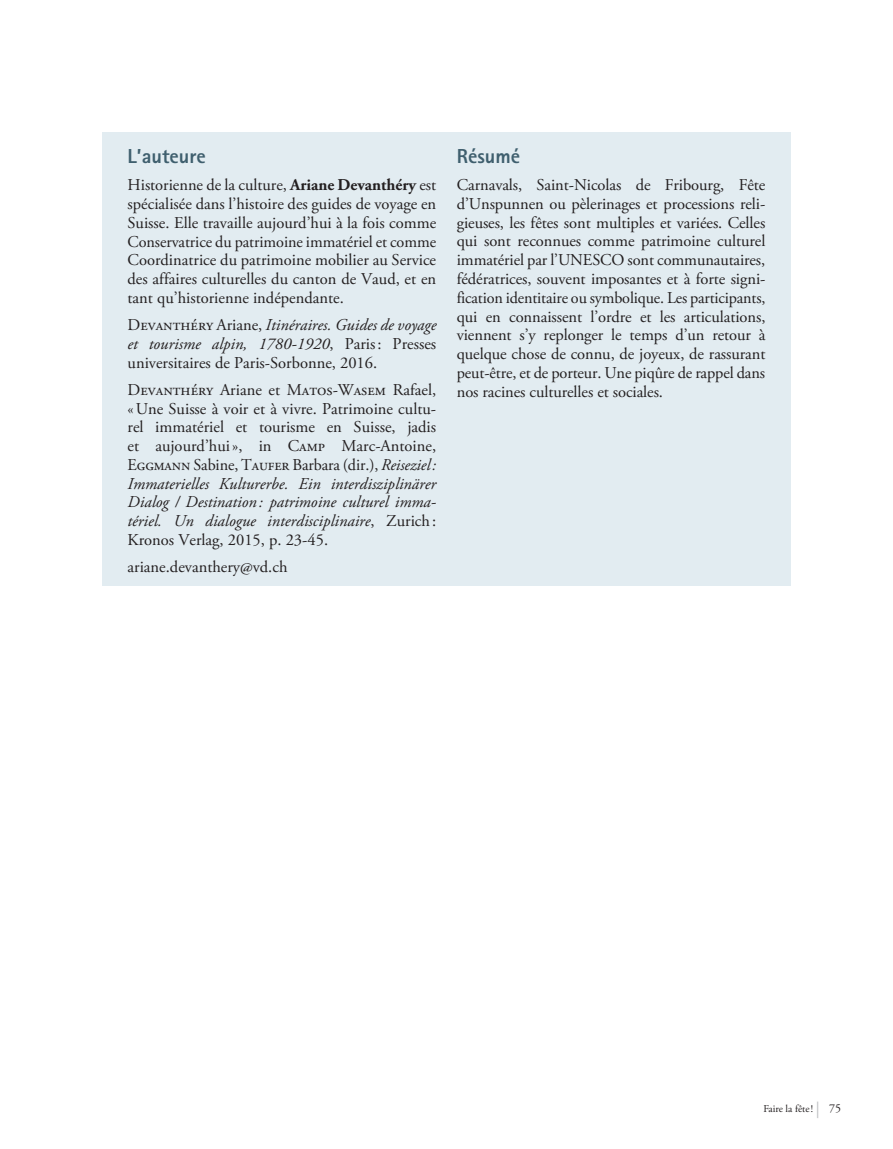
<style>
.page{position:relative;width:893px;height:1149px;background:#fff}
.page>*{position:absolute;margin:0;border:0;box-sizing:border-box;transform-origin:0 0}
.titre_gris_encadré_d{font:800 20.25px "Rotis Sans Serif";color:#3f5f6e}
.texte_Auteur_Résumé{font:16.5px/18.8px "Adobe Garamond Pro";letter-spacing:-.005em;color:#231f20;text-align:justify}
.t1{font:10.5px "Adobe Garamond Pro";color:#231f20}
.s1{font-weight:700}
.s2{font-style:italic}
.s3{font-size:16.5px;color:#bcbdc0}
.s4{font-size:12px}
</style>
<div class="page">
<div style="left:102px;top:132px;width:689px;height:453px;background:#e2ecf1"></div>
<p class="titre_gris_encadré_d" style="left:128px;top:143px;width:80px">L’auteure</p>
<p class="texte_Auteur_Résumé" style="left:128px;top:176px;width:310px">Historienne de la culture, <span class="s1">Ariane Devanthéry</span> est spécialisée dans l’histoire des guides de voyage en Suisse. Elle travaille aujourd’hui à la fois comme Conservatrice du patrimoine immatériel et comme Coordinatrice du patrimoine mobilier au Service des affaires culturelles du canton de Vaud, et en tant qu’historienne indépendante.</p>
<p class="texte_Auteur_Résumé" style="left:128px;top:316px;width:310px">Devanthéry Ariane, <span class="s2">Itinéraires. Guides de voyage et tourisme alpin, 1780-1920</span>, Paris: Presses universitaires de Paris-Sorbonne, 2016.</p>
<p class="texte_Auteur_Résumé" style="left:128px;top:381px;width:310px">Devanthéry Ariane et Matos-Wasem Rafael, «Une Suisse à voir et à vivre. Patrimoine cultu&shy;rel immatériel et tourisme en Suisse, jadis et aujourd’hui», in Camp Marc-Antoine, Eggmann Sabine, Taufer Barbara (dir.), <span class="s2">Reiseziel:<br>Immaterielles Kulturerbe. Ein interdisziplinärer Dialog / Destination: patrimoine culturel imma&shy;tériel. Un dialogue interdisciplinaire</span>, Zurich:<br>Kronos Verlag, 2015, p. 23-45.</p>
<p class="texte_Auteur_Résumé" style="left:128px;top:558px;width:161px">ariane.devanthery@vd.ch</p>
<p class="titre_gris_encadré_d" style="left:457px;top:143px;width:65px">Résumé</p>
<p class="texte_Auteur_Résumé" style="left:457px;top:176px;width:310px">Carnavals, Saint-Nicolas de Fribourg, Fête d’Unspunnen ou pèlerinages et processions reli&shy;gieuses, les fêtes sont multiples et variées. Celles qui sont reconnues comme patrimoine culturel immatériel par l’UNESCO sont communautaires, fédératrices, souvent imposantes et à forte signi&shy;fication identitaire ou symbolique. Les participants, qui en connaissent l’ordre et les articulations, viennent s’y replonger le temps d’un retour à quelque chose de connu, de joyeux, de rassurant peut-être, et de porteur. Une piqûre de rappel dans nos racines culturelles et sociales.</p>
<p class="t1" style="left:763px;top:1101px;width:79px">Faire la fête! <span class="s3">|</span> <span class="s4">75</span></p>
</div>
